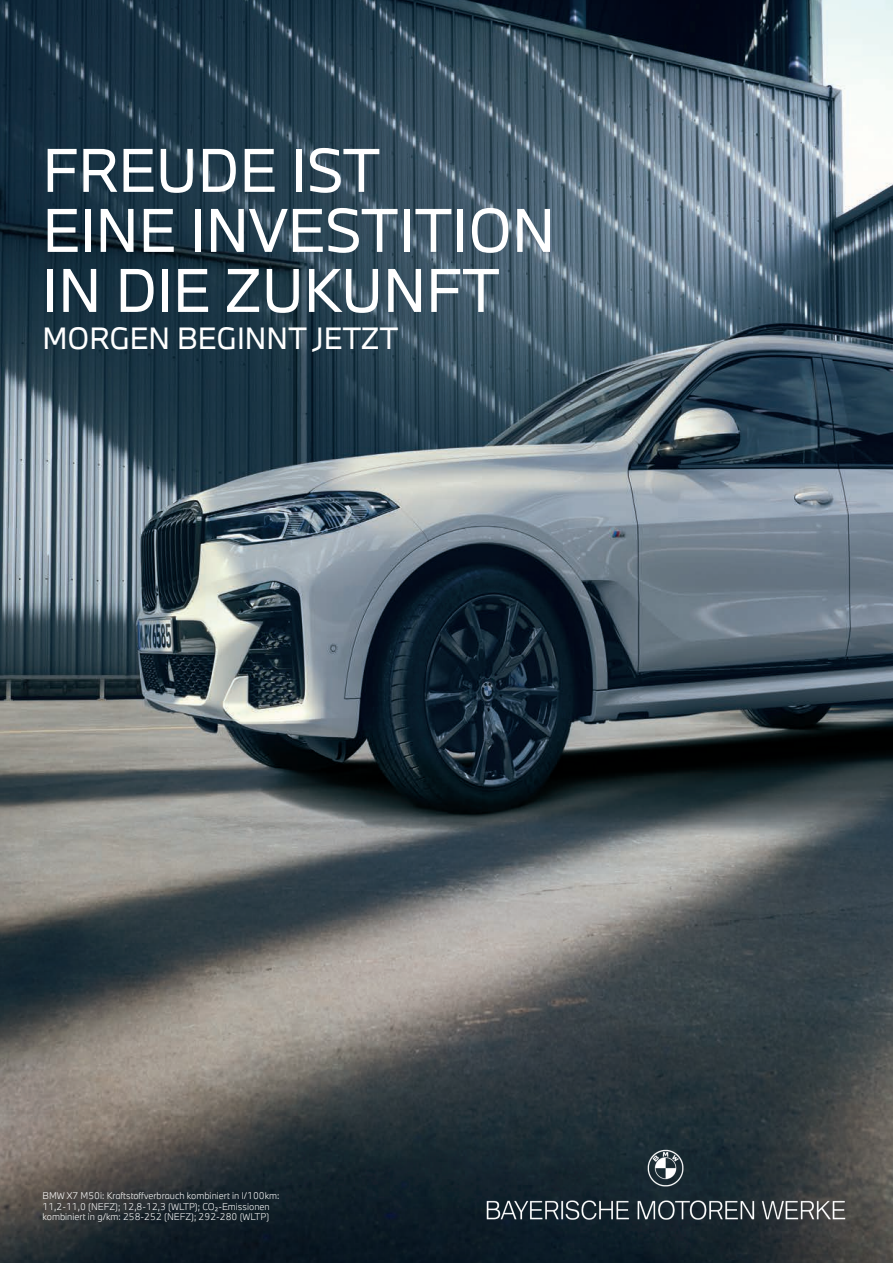
<style>
.page{position:relative;width:893px;height:1263px;background:#fff}
.page>*{position:absolute;margin:0;border:0;box-sizing:border-box;transform-origin:0 0}
.t1{font:57px/60px "BMW Type Next";color:#fff}
.t2{font:28.5px "BMW Type Next";color:#fff}
.t3{font:300 9px/10.8px "BMW Type Next";color:#fff}
</style>
<div class="page">
<img style="left:0;top:0;width:893px;height:1263px">
<img style="left:478px;top:1148px;width:372px;height:72px">
<h1 class="t1" style="left:43px;top:140px;width:514px">FREUDE IST<br>EINE INVESTITION<br>IN DIE ZUKUNFT</h1>
<h2 class="t2" style="left:43px;top:319px;width:357px">MORGEN BEGINNT JETZT</h2>
<p class="t3" style="left:43px;top:1190px;width:238px">BMW X7 M50i: Kraftstoffverbrauch kombiniert in l/100km:<br>11,2-11,0 (NEFZ); 12,8-12,3 (WLTP); CO₂-Emissionen kombiniert in g/km: 258-252 (NEFZ); 292-280 (WLTP)</p>
</div>
